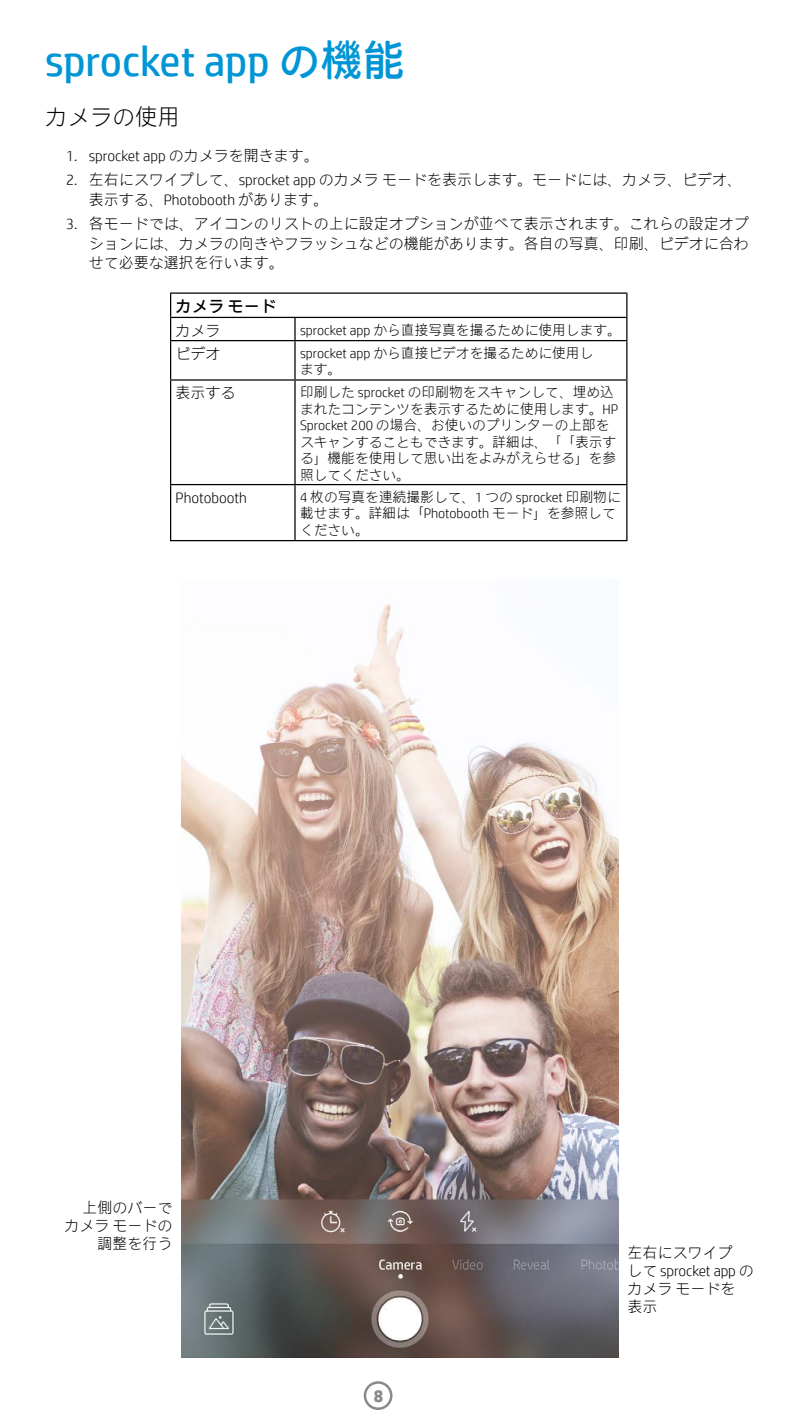
<style>
.page{position:relative;width:800px;height:1420px;background:#fff}
.page>*{position:absolute;margin:0;border:0;box-sizing:border-box;transform-origin:0 0}
.t1{font:42.5px "HP Simplified";color:#0096d6}
.t2{font:300 22.5px "HP Simplified Jpan";color:#000}
.t3{font:700 17.5px "HP Simplified";color:#87898b}
.t4{font:16.25px "HP Simplified Jpan";color:#000}
.t5{font:300 15px/18px "HP Simplified Jpan";color:#000}
.t6{font:300 15px "HP Simplified";color:#000}
.t7{font:300 13.75px/16.5px "HP Simplified Jpan";color:#000}
.s1{font-family:"HP Simplified Jpan"}
.s2{font-family:"HP Simplified"}
</style>
<div class="page">
<div style="left:364px;top:1381px;width:28px;height:29px;border:2px solid #87898b;border-radius:50%"></div>
<hr style="left:170px;top:292px;width:125px;height:2px;background:#000">
<hr style="left:295px;top:292px;width:333px;height:2px;background:#000">
<hr style="left:626px;top:294px;width:2px;height:23px;background:#000">
<hr style="left:170px;top:317px;width:125px;height:1px;background:#000">
<svg style="left:170px;top:294px;width:1px;height:46px"></svg>
<hr style="left:295px;top:317px;width:333px;height:1px;background:#000">
<hr style="left:294px;top:318px;width:2px;height:22px;background:#000">
<hr style="left:626px;top:318px;width:2px;height:22px;background:#000">
<hr style="left:170px;top:340px;width:125px;height:1px;background:#000">
<hr style="left:170px;top:341px;width:1px;height:38px;background:#000">
<hr style="left:295px;top:340px;width:333px;height:1px;background:#000">
<hr style="left:294px;top:341px;width:2px;height:38px;background:#000">
<hr style="left:626px;top:341px;width:2px;height:38px;background:#000">
<hr style="left:170px;top:379px;width:125px;height:2px;background:#000">
<hr style="left:170px;top:381px;width:1px;height:103px;background:#000">
<hr style="left:295px;top:379px;width:333px;height:2px;background:#000">
<hr style="left:294px;top:381px;width:2px;height:103px;background:#000">
<hr style="left:626px;top:381px;width:2px;height:103px;background:#000">
<hr style="left:170px;top:484px;width:125px;height:1px;background:#000">
<hr style="left:170px;top:485px;width:1px;height:55px;background:#000">
<hr style="left:295px;top:484px;width:333px;height:1px;background:#000">
<hr style="left:294px;top:485px;width:2px;height:55px;background:#000">
<hr style="left:626px;top:485px;width:2px;height:55px;background:#000">
<hr style="left:170px;top:540px;width:125px;height:1px;background:#000">
<hr style="left:295px;top:540px;width:333px;height:1px;background:#000">
<img style="left:181px;top:604px;width:438px;height:754px">
<p class="t1" style="left:45px;top:33px;width:362px">sprocket app <span class="s1">の機能</span></p>
<p class="t2" style="left:45px;top:103px;width:136px">カメラの使用</p>
<p class="t6" style="left:66px;top:146px;width:254px">1. sprocket app <span class="s1">のカメラを開きます。</span></p>
<p class="t5" style="left:89px;top:170px;width:655px;line-height:19.5px;text-indent:-22px"><span class="s2">2.</span> 左右にスワイプして、<span class="s2">sprocket app</span> のカメラモードを表示します。モードには、カメラ、ビデオ、表示する、<span class="s2">Photobooth</span> があります。</p>
<p class="t5" style="left:89px;top:214px;width:661px;line-height:19.5px;text-align:justify;text-indent:-22px"><span class="s2">3.</span> 各モードでは、アイコンのリストの上に設定オプションが並べて表示されます。これらの設定オプションには、カメラの向きやフラッシュなどの機能があります。各自の写真、印刷、ビデオに合わせて必要な選択を行います。</p>
<p class="t4" style="left:176px;top:297px;width:102px">カメラモード</p>
<p class="t5" style="left:176px;top:322px;width:46px">カメラ</p>
<p class="t7" style="left:300px;top:322px;width:322px"><span class="s2">sprocket app</span> から直接写真を撮るために使用します。</p>
<p class="t5" style="left:176px;top:345px;width:46px">ビデオ</p>
<p class="t7" style="left:300px;top:345px;width:295px"><span class="s2">sprocket app</span> から直接ビデオを撮るために使用します。</p>
<p class="t5" style="left:176px;top:384px;width:61px">表示する</p>
<p class="t7" style="left:300px;top:384px;width:320px">印刷した <span class="s2">sprocket</span> の印刷物をスキャンして、埋め込まれたコンテンツを表示するために使用します。<span class="s2">HP<br>Sprocket 200</span> の場合、お使いのプリンターの上部をスキャンすることもできます。詳細は、「「表示する」機能を使用して思い出をよみがえらせる」を参照してください。</p>
<p class="t6" style="left:176px;top:488px;width:73px">Photobooth</p>
<p class="t7" style="left:300px;top:489px;width:322px"><span class="s2">4</span> 枚の写真を連続撮影して、<span class="s2">1</span> つの <span class="s2">sprocket</span> 印刷物に載せます。詳細は「<span class="s2">Photobooth</span> モード」を参照してください。</p>
<p class="t5" style="left:64px;top:1199px;width:110px;text-align:right">上側のバーでカメラモードの調整を行う</p>
<p class="t3" style="left:374px;top:1384px;width:11px">8</p>
<p class="t5" style="left:628px;top:1244px;width:128px">左右にスワイプ<br>して <span class="s2">sprocket app</span> のカメラモードを表示</p>
</div>
